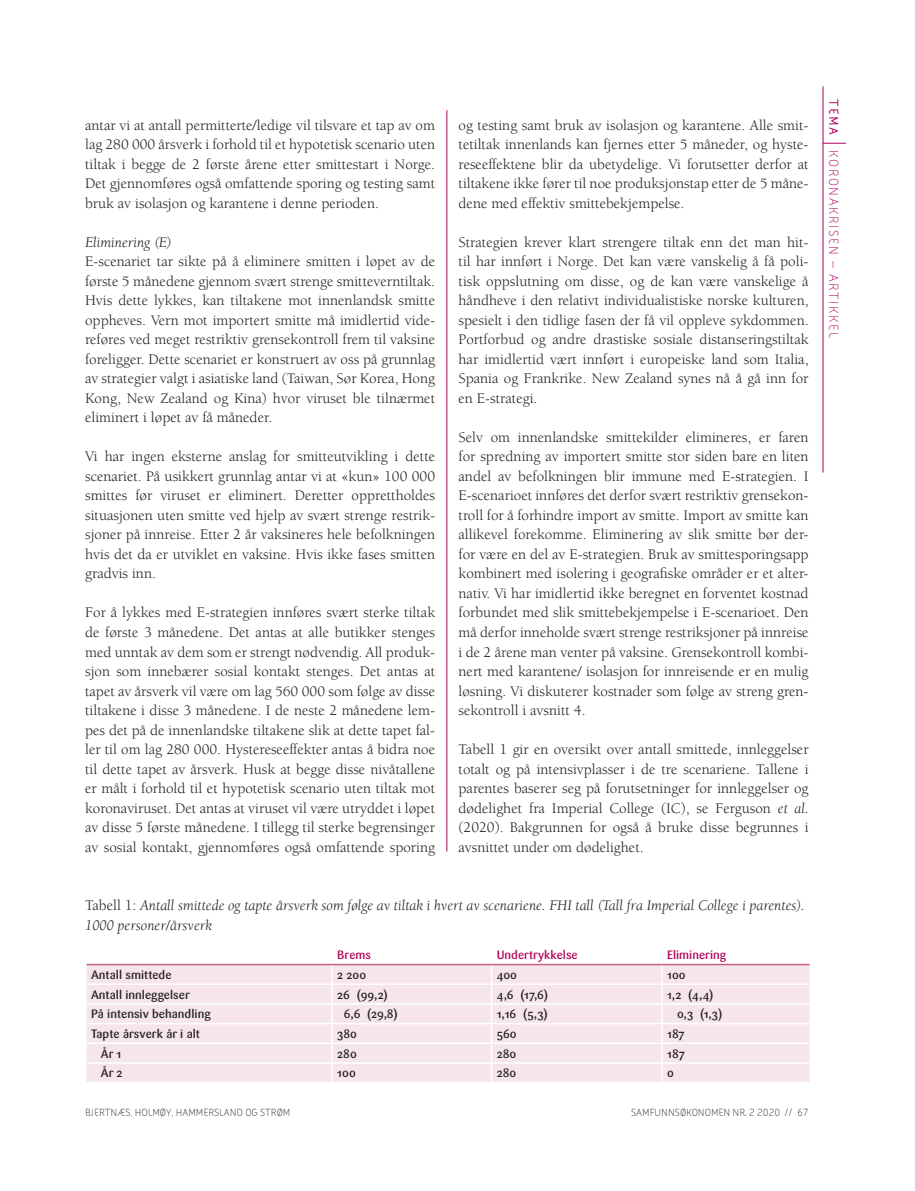
<style>
.page{position:relative;width:915px;height:1191px;background:#fff}
.page>*{position:absolute;margin:0;border:0;box-sizing:border-box;transform-origin:0 0}
.t1{font:15px/19.5px "Berkeley Std";color:#231f20;text-align:justify}
.t2{font:italic 15px/19.5px "Berkeley Std";color:#231f20}
.t3{font:13.5px "FS Sophie";letter-spacing:.12em;color:#b1005d}
.t4{font:500 12px "Sari OT";color:#231f20}
.t5{font:500 12px "Sari OT";color:#b1005d}
.t6{font:10.5px "FS Sophie";color:#231f20}
.s1{font-style:italic}
.s2{font-style:normal}
.s3{font-weight:700}
</style>
<div class="page">
<hr style="left:822px;top:86px;width:1px;height:386px;background:#b1005d">
<svg style="left:822px;top:143px;width:23px;height:1px"></svg>
<hr style="left:446px;top:110px;width:1px;height:741px;background:#b1005d">
<div style="left:87px;top:965px;width:722px;height:117px;background:#f6e6ea"></div>
<hr style="left:85px;top:983px;width:247px;height:2px;background:#fff">
<hr style="left:332px;top:983px;width:159px;height:2px;background:#fff">
<hr style="left:491px;top:983px;width:170px;height:2px;background:#fff">
<hr style="left:661px;top:983px;width:149px;height:2px;background:#fff">
<hr style="left:85px;top:1003px;width:247px;height:1px;background:#fff">
<hr style="left:332px;top:1003px;width:159px;height:1px;background:#fff">
<hr style="left:491px;top:1003px;width:170px;height:1px;background:#fff">
<hr style="left:661px;top:1003px;width:149px;height:1px;background:#fff">
<hr style="left:85px;top:1022px;width:247px;height:2px;background:#fff">
<hr style="left:332px;top:1022px;width:159px;height:2px;background:#fff">
<hr style="left:491px;top:1022px;width:170px;height:2px;background:#fff">
<hr style="left:661px;top:1022px;width:149px;height:2px;background:#fff">
<hr style="left:85px;top:1042px;width:247px;height:2px;background:#fff">
<hr style="left:332px;top:1042px;width:159px;height:2px;background:#fff">
<hr style="left:491px;top:1042px;width:170px;height:2px;background:#fff">
<hr style="left:661px;top:1042px;width:149px;height:2px;background:#fff">
<hr style="left:85px;top:1062px;width:247px;height:1px;background:#fff">
<hr style="left:332px;top:1062px;width:159px;height:1px;background:#fff">
<svg style="left:331px;top:965px;width:1px;height:117px"></svg>
<hr style="left:491px;top:1062px;width:170px;height:1px;background:#fff">
<svg style="left:490px;top:965px;width:2px;height:117px"></svg>
<hr style="left:661px;top:1062px;width:149px;height:1px;background:#fff">
<svg style="left:660px;top:965px;width:2px;height:117px"></svg>
<svg style="left:809px;top:963px;width:1px;height:119px"></svg>
<hr style="left:87px;top:963px;width:245px;height:2px;background:#c65e83">
<hr style="left:332px;top:963px;width:159px;height:2px;background:#c65e83">
<hr style="left:491px;top:963px;width:170px;height:2px;background:#c65e83">
<hr style="left:661px;top:963px;width:148px;height:2px;background:#c65e83">
<p class="t1" style="left:85px;top:116px;width:351px">antar vi at antall permitterte/ledige vil tilsvare et tap av om lag 280 000 årsverk i forhold til et hypotetisk scenario uten tiltak i begge de 2 første årene etter smittestart i Norge.<br>Det gjennomføres også omfattende sporing og testing samt bruk av isolasjon og karantene i denne perioden.</p>
<p class="t2" style="left:85px;top:233px;width:88px">Eliminering (E)</p>
<p class="t1" style="left:85px;top:252px;width:351px">E-scenariet tar sikte på å eliminere smitten i løpet av de første 5 månedene gjennom svært strenge smitteverntiltak.<br>Hvis dette lykkes, kan tiltakene mot innenlandsk smitte oppheves. Vern mot importert smitte må imidlertid vide&shy;reføres ved meget restriktiv grensekontroll frem til vaksine foreligger. Dette scenariet er konstruert av oss på grunnlag av strategier valgt i asiatiske land (Taiwan, Sør Korea, Hong Kong, New Zealand og Kina) hvor viruset ble tilnærmet eliminert i løpet av få måneder.</p>
<p class="t1" style="left:85px;top:447px;width:351px">Vi har ingen eksterne anslag for smitteutvikling i dette scenariet. På usikkert grunnlag antar vi at «kun» 100 000 smittes før viruset er eliminert. Deretter opprettholdes situasjonen uten smitte ved hjelp av svært strenge restrik&shy;sjoner på innreise. Etter 2 år vaksineres hele befolkningen hvis det da er utviklet en vaksine. Hvis ikke fases smitten gradvis inn.</p>
<p class="t1" style="left:85px;top:603px;width:351px">For å lykkes med E-strategien innføres svært sterke tiltak de første 3 månedene. Det antas at alle butikker stenges med unntak av dem som er strengt nødvendig. All produk&shy;sjon som innebærer sosial kontakt stenges. Det antas at tapet av årsverk vil være om lag 560 000 som følge av disse tiltakene i disse 3 månedene. I de neste 2 månedene lem&shy;pes det på de innenlandske tiltakene slik at dette tapet fal&shy;ler til om lag 280 000. Hystereseeffekter antas å bidra noe til dette tapet av årsverk. Husk at begge disse nivåtallene er målt i forhold til et hypotetisk scenario uten tiltak mot koronaviruset. Det antas at viruset vil være utryddet i løpet av disse 5 første månedene. I tillegg til sterke begrensinger av sosial kontakt, gjennomføres også omfattende sporing</p>
<p class="t1" style="left:458px;top:116px;width:351px">og testing samt bruk av isolasjon og karantene. Alle smit&shy;tetiltak innenlands kan fjernes etter 5 måneder, og hyste&shy;reseeffektene blir da ubetydelige. Vi forutsetter derfor at tiltakene ikke fører til noe produksjonstap etter de 5 måne&shy;dene med effektiv smittebekjempelse.</p>
<p class="t1" style="left:458px;top:233px;width:351px">Strategien krever klart strengere tiltak enn det man hit&shy;til har innført i Norge. Det kan være vanskelig å få poli&shy;tisk oppslutning om disse, og de kan være vanskelige å håndheve i den relativt individualistiske norske kulturen, spesielt i den tidlige fasen der få vil oppleve sykdommen.<br>Portforbud og andre drastiske sosiale distanseringstiltak har imidlertid vært innført i europeiske land som Italia, Spania og Frankrike. New Zealand synes nå å gå inn for en E-strategi.</p>
<p class="t1" style="left:458px;top:428px;width:351px">Selv om innenlandske smittekilder elimineres, er faren for spredning av importert smitte stor siden bare en liten andel av befolkningen blir immune med E-strategien. I E-scenarioet innføres det derfor svært restriktiv grensekon&shy;troll for å forhindre import av smitte. Import av smitte kan allikevel forekomme. Eliminering av slik smitte bør der&shy;for være en del av E-strategien. Bruk av smittesporingsapp kombinert med isolering i geografiske områder er et alter&shy;nativ. Vi har imidlertid ikke beregnet en forventet kostnad forbundet med slik smittebekjempelse i E-scenarioet. Den må derfor inneholde svært strenge restriksjoner på innreise i de 2 årene man venter på vaksine. Grensekontroll kombi&shy;nert med karantene/ isolasjon for innreisende er en mulig løsning. Vi diskuterer kostnader som følge av streng gren&shy;sekontroll i avsnitt 4.</p>
<p class="t1" style="left:458px;top:740px;width:351px">Tabell 1 gir en oversikt over antall smittede, innleggelser totalt og på intensivplasser i de tre scenariene. Tallene i parentes baserer seg på forutsetninger for innleggelser og dødelighet fra Imperial College (IC), se Ferguson <span class="s1">et al. </span>(2020). Bakgrunnen for også å bruke disse begrunnes i avsnittet under om dødelighet.</p>
<p class="t2" style="left:85px;top:896px;width:721px"><span class="s2">Tabell 1:</span> Antall smittede og tapte årsverk som følge av tiltak i hvert av scenariene. FHI tall (Tall fra Imperial College i parentes).<br>1000 personer/årsverk</p>
<p class="t5" style="left:337px;top:947px;width:35px">Brems</p>
<p class="t5" style="left:496px;top:947px;width:82px">Undertrykkelse</p>
<p class="t5" style="left:666px;top:947px;width:61px">Eliminering</p>
<p class="t4" style="left:91px;top:967px;width:82px">Antall smittede</p>
<p class="t4" style="left:337px;top:967px;width:30px">2 200</p>
<p class="t4" style="left:496px;top:967px;width:22px">400</p>
<p class="t4" style="left:666px;top:967px;width:20px">100</p>
<p class="t4" style="left:91px;top:986px;width:100px">Antall innleggelser</p>
<p class="t4" style="left:337px;top:986px;width:52px">26 (99,2)</p>
<p class="t4" style="left:496px;top:986px;width:53px">4,6 (17,6)</p>
<p class="t4" style="left:666px;top:986px;width:48px">1,2 (4,4)</p>
<p class="t4" style="left:91px;top:1006px;width:121px">På intensiv behandling</p>
<p class="t4" style="left:344px;top:1006px;width:55px">6,6 (29,8)</p>
<p class="t4" style="left:496px;top:1006px;width:52px">1,16 (5,3)</p>
<p class="t4" style="left:676px;top:1006px;width:47px">0,3 (1,3)</p>
<p class="t4" style="left:91px;top:1026px;width:110px">Tapte årsverk år i alt</p>
<p class="t4" style="left:337px;top:1026px;width:21px">380</p>
<p class="t4" style="left:496px;top:1026px;width:21px">560</p>
<p class="t4" style="left:667px;top:1026px;width:19px">187</p>
<p class="t4" style="left:101px;top:1045px;width:22px">År 1</p>
<p class="t4" style="left:337px;top:1045px;width:21px">280</p>
<p class="t4" style="left:496px;top:1045px;width:21px">280</p>
<p class="t4" style="left:667px;top:1045px;width:19px">187</p>
<p class="t4" style="left:101px;top:1065px;width:23px">År 2</p>
<p class="t4" style="left:337px;top:1065px;width:20px">100</p>
<p class="t4" style="left:496px;top:1065px;width:21px">280</p>
<p class="t4" style="left:667px;top:1065px;width:8px">0</p>
<p class="t6" style="left:85px;top:1105px;width:207px">BJERTNÆS, HOLMØY, HAMMERSLAND OG STRØM</p>
<p class="t6" style="left:631px;top:1106px;width:179px">SAMFUNNSØKONOMEN NR. 2 2020 // 67</p>
<p class="t3" style="left:842px;top:99px;width:240px;rotate:90deg"><span class="s3">TEMA</span> KORONAKRISEN – ARTIKKEL</p>
</div>
